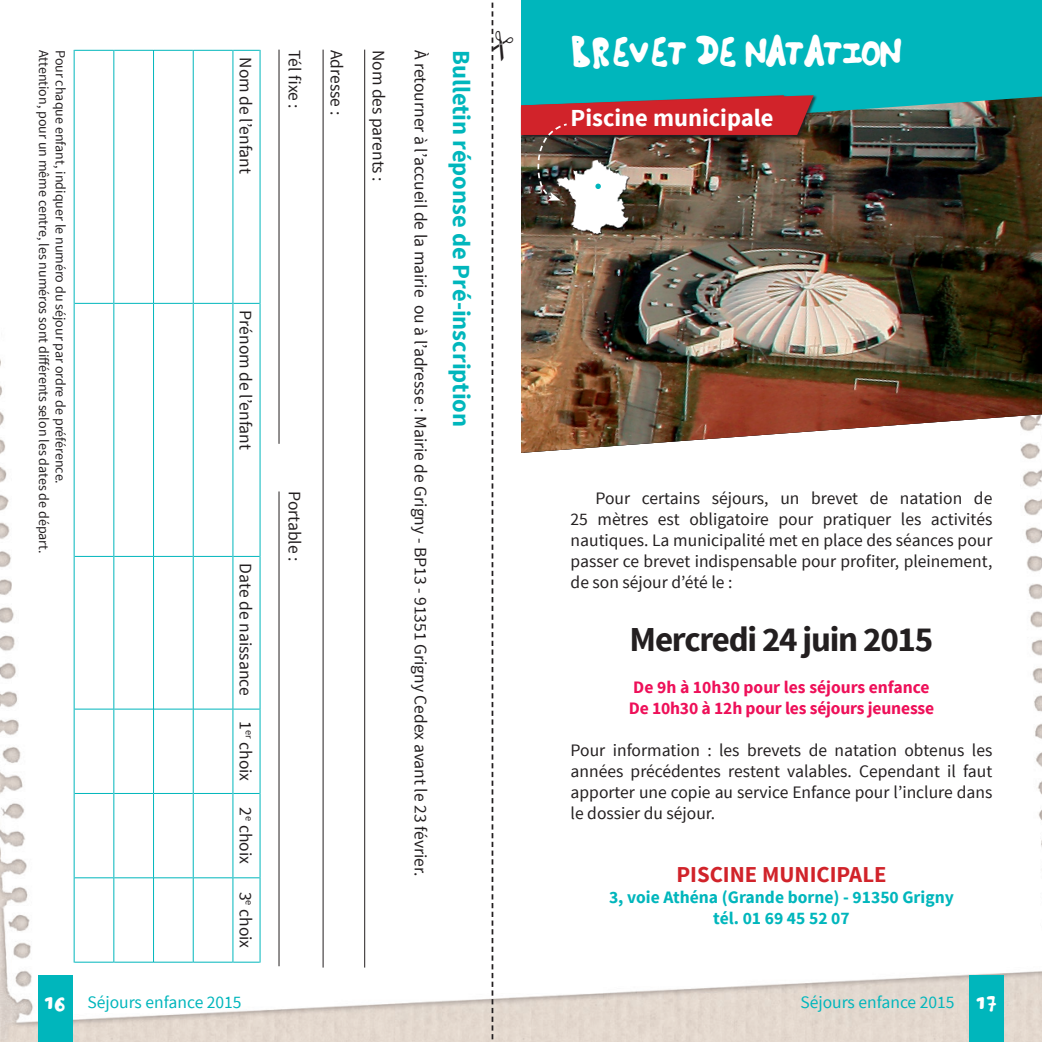
<style>
.page{position:relative;width:1042px;height:1042px;background:#fff}
.page>*{position:absolute;margin:0;border:0;box-sizing:border-box;transform-origin:0 0}
.t1{font:700 35px "Source Sans Pro";letter-spacing:-.035em;color:#231f20}
.t2{font:26.25px "Bo B";letter-spacing:-.1em;color:#fff}
.t3{font:700 24.5px "Source Sans Pro";color:#00b6bc}
.t4{font:700 24.5px "Source Sans Pro";color:#fff}
.t5{font:700 22.75px "Source Sans Pro";color:#d1232a}
.t6{font:17.5px/21px "Source Sans Pro";color:#231f20;text-align:justify}
.t7{font:700 17.5px/21px "Source Sans Pro";letter-spacing:-.01em;color:#ee1059}
.t8{font:700 17.5px/21px "Source Sans Pro";color:#00b6bc;text-align:center}
.t9{font:17.5px "Source Sans Pro";color:#00b6bc}
.t10{font:14px "Source Sans Pro";color:#231f20}
.s1{font-family:"Bo B";color:#fff}
</style>
<div class="page">
<img style="left:0;top:49px;width:1042px;height:993px">
<div style="left:969px;top:975px;width:35px;height:67px;background:#00b6bc"></div>
<div style="left:38px;top:975px;width:34px;height:67px;background:#00b6bc"></div>
<img style="left:521px;top:133px;width:521px;height:320px">
<hr style="left:260px;top:50px;width:1px;height:253px;background:#00b6bc">
<svg style="left:233px;top:50px;width:27px;height:1px"></svg>
<hr style="left:260px;top:303px;width:1px;height:253px;background:#00b6bc">
<svg style="left:233px;top:303px;width:27px;height:1px"></svg>
<hr style="left:260px;top:556px;width:1px;height:153px;background:#00b6bc">
<svg style="left:233px;top:556px;width:27px;height:1px"></svg>
<hr style="left:260px;top:709px;width:1px;height:84px;background:#00b6bc">
<svg style="left:233px;top:709px;width:27px;height:1px"></svg>
<hr style="left:260px;top:793px;width:1px;height:85px;background:#00b6bc">
<svg style="left:233px;top:793px;width:27px;height:1px"></svg>
<hr style="left:260px;top:878px;width:1px;height:84px;background:#00b6bc">
<svg style="left:233px;top:877px;width:27px;height:1px"></svg>
<svg style="left:233px;top:961px;width:27px;height:1px"></svg>
<hr style="left:232px;top:50px;width:1px;height:253px;background:#00b6bc">
<hr style="left:194px;top:50px;width:38px;height:1px;background:#00b6bc">
<hr style="left:232px;top:303px;width:1px;height:253px;background:#00b6bc">
<hr style="left:194px;top:303px;width:38px;height:1px;background:#00b6bc">
<hr style="left:232px;top:556px;width:1px;height:153px;background:#00b6bc">
<hr style="left:194px;top:556px;width:38px;height:1px;background:#00b6bc">
<hr style="left:232px;top:709px;width:1px;height:84px;background:#00b6bc">
<hr style="left:194px;top:709px;width:38px;height:1px;background:#00b6bc">
<hr style="left:232px;top:793px;width:1px;height:85px;background:#00b6bc">
<hr style="left:194px;top:793px;width:38px;height:1px;background:#00b6bc">
<hr style="left:232px;top:878px;width:1px;height:84px;background:#00b6bc">
<hr style="left:194px;top:877px;width:38px;height:1px;background:#00b6bc">
<hr style="left:194px;top:961px;width:38px;height:1px;background:#00b6bc">
<hr style="left:193px;top:50px;width:1px;height:253px;background:#00b6bc">
<hr style="left:154px;top:50px;width:39px;height:1px;background:#00b6bc">
<hr style="left:193px;top:303px;width:1px;height:253px;background:#00b6bc">
<hr style="left:154px;top:303px;width:39px;height:1px;background:#00b6bc">
<hr style="left:193px;top:556px;width:1px;height:153px;background:#00b6bc">
<hr style="left:154px;top:556px;width:39px;height:1px;background:#00b6bc">
<hr style="left:193px;top:709px;width:1px;height:84px;background:#00b6bc">
<hr style="left:154px;top:709px;width:39px;height:1px;background:#00b6bc">
<hr style="left:193px;top:793px;width:1px;height:85px;background:#00b6bc">
<hr style="left:154px;top:793px;width:39px;height:1px;background:#00b6bc">
<hr style="left:193px;top:878px;width:1px;height:84px;background:#00b6bc">
<hr style="left:154px;top:877px;width:39px;height:1px;background:#00b6bc">
<hr style="left:154px;top:961px;width:39px;height:1px;background:#00b6bc">
<hr style="left:153px;top:50px;width:1px;height:253px;background:#00b6bc">
<hr style="left:114px;top:50px;width:39px;height:1px;background:#00b6bc">
<hr style="left:153px;top:303px;width:1px;height:253px;background:#00b6bc">
<hr style="left:114px;top:303px;width:39px;height:1px;background:#00b6bc">
<hr style="left:153px;top:556px;width:1px;height:153px;background:#00b6bc">
<hr style="left:114px;top:556px;width:39px;height:1px;background:#00b6bc">
<hr style="left:153px;top:709px;width:1px;height:84px;background:#00b6bc">
<hr style="left:114px;top:709px;width:39px;height:1px;background:#00b6bc">
<hr style="left:153px;top:793px;width:1px;height:85px;background:#00b6bc">
<hr style="left:114px;top:793px;width:39px;height:1px;background:#00b6bc">
<hr style="left:153px;top:878px;width:1px;height:84px;background:#00b6bc">
<hr style="left:114px;top:877px;width:39px;height:1px;background:#00b6bc">
<hr style="left:114px;top:961px;width:39px;height:1px;background:#00b6bc">
<hr style="left:113px;top:50px;width:1px;height:253px;background:#00b6bc">
<hr style="left:75px;top:50px;width:38px;height:1px;background:#00b6bc">
<hr style="left:113px;top:303px;width:1px;height:253px;background:#00b6bc">
<hr style="left:75px;top:303px;width:38px;height:1px;background:#00b6bc">
<hr style="left:113px;top:556px;width:1px;height:153px;background:#00b6bc">
<hr style="left:75px;top:556px;width:38px;height:1px;background:#00b6bc">
<hr style="left:113px;top:709px;width:1px;height:84px;background:#00b6bc">
<hr style="left:75px;top:709px;width:38px;height:1px;background:#00b6bc">
<hr style="left:113px;top:793px;width:1px;height:85px;background:#00b6bc">
<hr style="left:75px;top:793px;width:38px;height:1px;background:#00b6bc">
<hr style="left:113px;top:878px;width:1px;height:84px;background:#00b6bc">
<hr style="left:75px;top:877px;width:38px;height:1px;background:#00b6bc">
<hr style="left:75px;top:961px;width:38px;height:1px;background:#00b6bc">
<hr style="left:74px;top:50px;width:1px;height:253px;background:#00b6bc">
<hr style="left:74px;top:303px;width:1px;height:253px;background:#00b6bc">
<hr style="left:74px;top:556px;width:1px;height:153px;background:#00b6bc">
<hr style="left:74px;top:709px;width:1px;height:84px;background:#00b6bc">
<hr style="left:74px;top:793px;width:1px;height:85px;background:#00b6bc">
<hr style="left:74px;top:878px;width:1px;height:84px;background:#00b6bc">
<svg style="left:521px;top:0;width:521px;height:133px;background:#09aaae"></svg>
<img style="left:555px;top:201px;width:75px;height:37px">
<img style="left:521px;top:95px;width:293px;height:106px">
<hr style="left:364px;top:50px;width:1px;height:917px;background:#231f20">
<hr style="left:323px;top:50px;width:1px;height:917px;background:#231f20">
<hr style="left:279px;top:50px;width:1px;height:394px;background:#231f20">
<hr style="left:279px;top:491px;width:1px;height:475px;background:#231f20">
<svg style="left:491px;top:2px;width:22px;height:1040px"></svg>
<p class="t10" style="left:52px;top:50px;width:505px;rotate:90deg">Attention, pour un même centre, les numéros sont différents selon les dates de départ.</p>
<p class="t10" style="left:69px;top:50px;width:435px;rotate:90deg">Pour chaque enfant, indiquer le numéro du séjour par ordre de préférence.</p>
<p class="t6" style="left:256px;top:57px;width:118px;rotate:90deg">Nom de l’enfant</p>
<p class="t6" style="left:256px;top:310px;width:141px;rotate:90deg">Prénom de l’enfant</p>
<p class="t6" style="left:256px;top:563px;width:133px;rotate:90deg">Date de naissance</p>
<p class="t6" style="left:256px;top:721px;width:61px;rotate:90deg">1<sup>er</sup> choix</p>
<p class="t6" style="left:256px;top:807px;width:58px;rotate:90deg">2<sup>e</sup> choix</p>
<p class="t6" style="left:256px;top:892px;width:58px;rotate:90deg">3<sup>e</sup> choix</p>
<p class="t6" style="left:305px;top:50px;width:60px;rotate:90deg">Tél fixe :</p>
<p class="t6" style="left:347px;top:50px;width:67px;rotate:90deg">Adresse :</p>
<p class="t6" style="left:389px;top:50px;width:133px;rotate:90deg">Nom des parents :</p>
<p class="t6" style="left:305px;top:491px;width:72px;rotate:90deg">Portable :</p>
<p class="t6" style="left:431px;top:50px;width:828px;rotate:90deg">À retourner à l’accueil de la mairie ou à l’adresse : Mairie de Grigny - BP13 - 91351 Grigny Cedex avant le 23 février.</p>
<h3 class="t3" style="left:477px;top:50px;width:379px;rotate:90deg">Bulletin réponse de Pré-inscription</h3>
<h2 class="t2" style="left:570px;top:34px;width:333px">BREVET DE NATATION</h2>
<h3 class="t4" style="left:570px;top:102px;width:204px">Piscine municipale</h3>
<p class="t6" style="left:570px;top:488px;width:423px;text-indent:25px">Pour certains séjours, un brevet de natation de 25 mètres est obligatoire pour pratiquer les activités nautiques. La municipalité met en place des séances pour passer ce brevet indispensable pour profiter, pleinement, de son séjour d’été le :</p>
<h1 class="t1" style="left:629px;top:617px;width:305px">Mercredi 24 juin 2015</h1>
<p class="t7" style="left:629px;top:677px;width:307px">De 9h à 10h30 pour les séjours enfance<br>De 10h30 à 12h pour les séjours jeunesse</p>
<p class="t6" style="left:570px;top:740px;width:423px">Pour information : les brevets de natation obtenus les années précédentes restent valables. Cependant il faut apporter une copie au service Enfance pour l’inclure dans le dossier du séjour.</p>
<h3 class="t5" style="left:676px;top:860px;width:212px">PISCINE MUNICIPALE</h3>
<p class="t8" style="left:609px;top:887px;width:346px">3, voie Athéna (Grande borne) - 91350 Grigny tél. 01 69 45 52 07</p>
<p class="t9" style="left:43px;top:991px;width:200px"><span class="s1">16</span> Séjours enfance 2015</p>
<p class="t9" style="left:800px;top:991px;width:200px">Séjours enfance 2015 <span class="s1">17</span></p>
</div>
